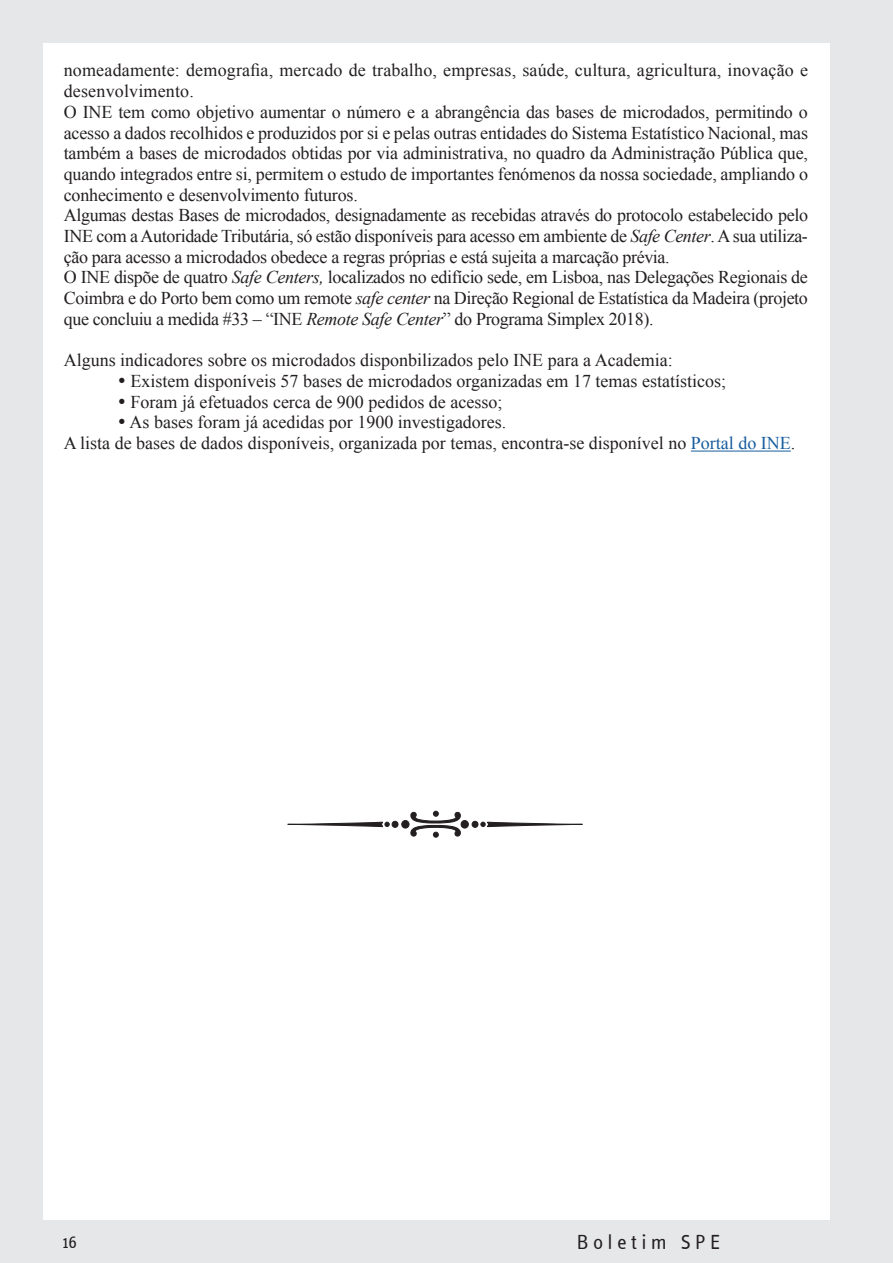
<style>
.page{position:relative;width:893px;height:1263px;background:#e6e7e9}
.page>*{position:absolute;margin:0;border:0;box-sizing:border-box;transform-origin:0 0}
.t1{font:21px "Info Text";letter-spacing:.21em;color:#231f20}
.t2{font:18px/20.7px "Times New Roman";color:#231f20;text-align:justify}
.t3{font:18px "Info Text";color:#231f20}
.s1{font-style:italic}
.s2{color:#175d9e}
</style>
<div class="page">
<div style="left:43px;top:43px;width:787px;height:1177px;background:#fff"></div>
<svg style="left:288px;top:821px;width:110px;height:6px"></svg>
<div style="left:402px;top:820px;width:7px;height:8px;background:#231f20;border-radius:50%"></div>
<div style="left:402px;top:820px;width:7px;height:8px;border:1px solid #231f20;border-radius:50%"></div>
<svg style="left:472px;top:821px;width:110px;height:6px"></svg>
<div style="left:461px;top:820px;width:7px;height:8px;background:#231f20;border-radius:50%"></div>
<div style="left:461px;top:820px;width:7px;height:8px;border:1px solid #231f20;border-radius:50%"></div>
<svg style="left:411px;top:811px;width:49px;height:26px"></svg>
<hr style="left:691px;top:451px;width:100px;height:1px;background:#175d9e">
<p class="t2" style="left:64px;top:60px;width:746px">nomeadamente: demografia, mercado de trabalho, empresas, saúde, cultura, agricultura, inovação e desenvolvimento.</p>
<p class="t2" style="left:64px;top:101px;width:746px">O INE tem como objetivo aumentar o número e a abrangência das bases de microdados, permitindo o acesso a dados recolhidos e produzidos por si e pelas outras entidades do Sistema Estatístico Nacional, mas também a bases de microdados obtidas por via administrativa, no quadro da Administração Pública que, quando integrados entre si, permitem o estudo de importantes fenómenos da nossa sociedade, ampliando o conhecimento e desenvolvimento futuros.</p>
<p class="t2" style="left:64px;top:205px;width:746px">Algumas destas Bases de microdados, designadamente as recebidas através do protocolo estabelecido pelo INE com a Autoridade Tributária, só estão disponíveis para acesso em ambiente de <span class="s1">Safe Center</span>. A sua utiliza&shy;ção para acesso a microdados obedece a regras próprias e está sujeita a marcação prévia.</p>
<p class="t2" style="left:64px;top:267px;width:746px">O INE dispõe de quatro <span class="s1">Safe Centers,</span> localizados no edifício sede, em Lisboa, nas Delegações Regionais de Coimbra e do Porto bem como um remote <span class="s1">safe center</span> na Direção Regional de Estatística da Madeira (projeto que concluiu a medida #33 – “INE <span class="s1">Remote Safe Center</span>” do Programa Simplex 2018).</p>
<p class="t2" style="left:64px;top:350px;width:610px">Alguns indicadores sobre os microdados disponbilizados pelo INE para a Academia:</p>
<p class="t2" style="left:118px;top:370px;width:610px">• Existem disponíveis 57 bases de microdados organizadas em 17 temas estatísticos;</p>
<p class="t2" style="left:118px;top:391px;width:386px">• Foram já efetuados cerca de 900 pedidos de acesso;</p>
<p class="t2" style="left:118px;top:412px;width:390px">• As bases foram já acedidas por 1900 investigadores.</p>
<p class="t2" style="left:64px;top:432px;width:733px">A lista de bases de dados disponíveis, organizada por temas, encontra-se disponível no <span class="s2">Portal do INE</span>.</p>
<p class="t3" style="left:63px;top:1232px;width:16px">16</p>
<p class="t1" style="left:577px;top:1231px;width:145px">Boletim SPE</p>
</div>
